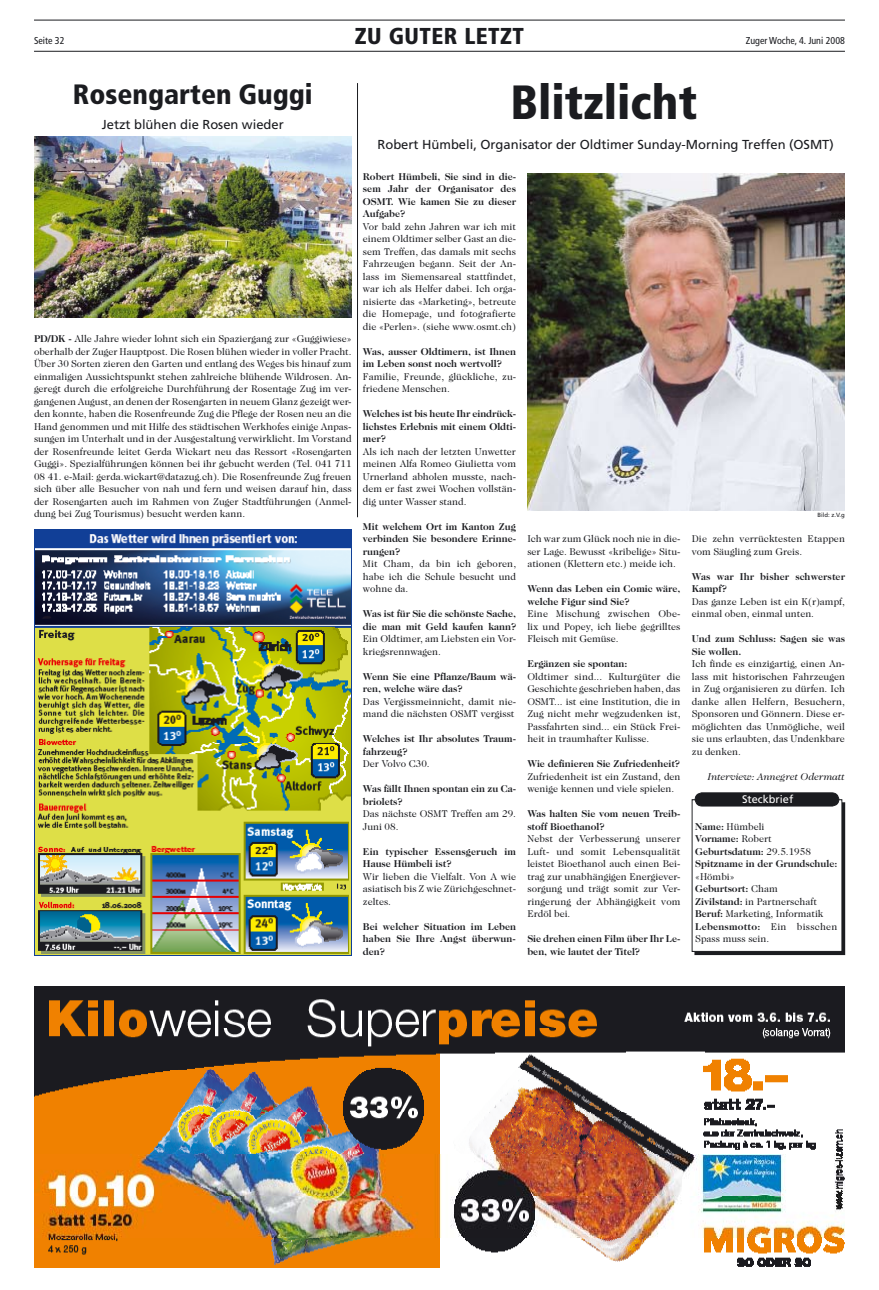
<style>
.page{position:relative;width:879px;height:1290px;background:#fff}
.page>*{position:absolute;margin:0;border:0;box-sizing:border-box;transform-origin:0 0}
.t1{font:900 condensed 48px "Frutiger LT Std";color:#1b1c20}
.t2{font:900 condensed 28px "Frutiger LT Std";color:#1b1c20}
.t3{font:900 condensed 23px "Frutiger LT Std";letter-spacing:.02em;color:#1b1c20}
.t4{font:13px "Frutiger LT Std";color:#1b1c20}
.t5{font:11px "Frutiger LT Std";color:#fff}
.t6{font:10px/12.5px "Caslon 224 Std";color:#1b1c20;text-align:justify}
.t7{font:700 10px/12.5px "Caslon 224 Std";color:#1b1c20}
.t8{font:condensed 10px "Frutiger LT Std";color:#1b1c20}
.t9{font:italic 10px "Caslon 224 Std";color:#1b1c20}
.t10{font:6px "Frutiger LT Std";color:#1b1c20}
.s1{font-weight:700}
.s2{font-weight:400}
</style>
<div class="page">
<hr style="left:34px;top:20px;width:811px;height:1px;background:#1b1c20">
<hr style="left:34px;top:51px;width:811px;height:1px;background:#1b1c20">
<img style="left:527px;top:173px;width:318px;height:338px">
<div style="left:694px;top:802px;width:151px;height:153px;border:1px solid #1b1c20"></div>
<div style="left:692px;top:800px;width:150px;height:151px;background:#fff"></div>
<div style="left:692px;top:799px;width:150px;height:153px;border:1px solid #1b1c20"></div>
<svg style="left:694px;top:792px;width:146px;height:15px;background:#2d2d31"></svg>
<img style="left:34px;top:136px;width:317px;height:181px">
<hr style="left:357px;top:83px;width:1px;height:434px;background:#1b1c20">
<img style="left:34px;top:530px;width:317px;height:425px">
<img style="left:34px;top:987px;width:811px;height:280px">
<h3 class="t3" style="left:355px;top:22px;width:171px">zu guter letzt</h3>
<h1 class="t1" style="left:510px;top:73px;width:188px">Blitzlicht</h1>
<h3 class="t4" style="left:377px;top:137px;width:458px">Robert Hümbeli, Organisator der Oldtimer Sunday-Morning Treffen (OSMT)</h3>
<p class="t7" style="left:363px;top:170px;width:155px;text-align:justify">Robert Hümbeli, Sie sind in die&shy;sem Jahr der Organisator des OSMT. Wie kamen Sie zu dieser Aufgabe?</p>
<p class="t6" style="left:363px;top:220px;width:155px">Vor bald zehn Jahren war ich mit einem Oldtimer selber Gast an die&shy;sem Treffen, das damals mit sechs Fahrzeugen begann. Seit der An&shy;lass im Siemensareal stattfindet, war ich als Helfer dabei. Ich orga&shy;nisierte das «Marketing», betreute die Homepage, und fotografierte die «Perlen». (siehe www.osmt.ch)</p>
<p class="t7" style="left:363px;top:345px;width:155px">Was, ausser Oldtimern, ist Ihnen im Leben sonst noch wertvoll?</p>
<p class="t6" style="left:363px;top:370px;width:155px">Familie, Freunde, glückliche, zu&shy;friedene Menschen.</p>
<p class="t7" style="left:363px;top:407px;width:155px;text-align:justify">Welches ist bis heute Ihr eindrück&shy;lichstes Erlebnis mit einem Oldti&shy;mer?</p>
<p class="t6" style="left:363px;top:445px;width:155px">Als ich nach der letzten Unwetter meinen Alfa Romeo Giulietta vom Urnerland abholen musste, nach&shy;dem er fast zwei Wochen vollstän&shy;dig unter Wasser stand.</p>
<p class="t7" style="left:363px;top:520px;width:155px;text-align:justify">Mit welchem Ort im Kanton Zug verbinden Sie besondere Erinne&shy;rungen?</p>
<p class="t6" style="left:363px;top:557px;width:155px">Mit Cham, da bin ich geboren, habe ich die Schule besucht und wohne da.</p>
<p class="t7" style="left:363px;top:607px;width:155px">Was ist für Sie die schönste Sache, die man mit Geld kaufen kann?</p>
<p class="t6" style="left:363px;top:632px;width:155px">Ein Oldtimer, am Liebsten ein Vor&shy;kriegsrennwagen.</p>
<p class="t7" style="left:363px;top:670px;width:155px">Wenn Sie eine Pflanze/Baum wä&shy;ren, welche wäre das?</p>
<p class="t6" style="left:363px;top:695px;width:155px">Das Vergissmeinnicht, damit nie&shy;mand die nächsten OSMT vergisst</p>
<p class="t7" style="left:363px;top:732px;width:155px">Welches ist Ihr absolutes Traum&shy;fahrzeug?</p>
<p class="t6" style="left:363px;top:757px;width:68px">Der Volvo C30.</p>
<p class="t7" style="left:363px;top:782px;width:155px">Was fällt Ihnen spontan ein zu Ca&shy;briolets?</p>
<p class="t6" style="left:363px;top:807px;width:155px">Das nächste OSMT Treffen am 29.<br>Juni 08.</p>
<p class="t7" style="left:363px;top:845px;width:154px">Ein typischer Essensgeruch im<br>Hause Hümbeli ist?</p>
<p class="t6" style="left:363px;top:870px;width:155px">Wir lieben die Vielfalt. Von A wie asiatisch bis Z wie Zürichgeschnet&shy;zeltes.</p>
<p class="t7" style="left:363px;top:920px;width:155px;text-align:justify">Bei welcher Situation im Leben haben Sie Ihre Angst überwun&shy;den?</p>
<p class="t8" style="left:34px;top:34px;width:32px">Seite 32</p>
<p class="t8" style="left:746px;top:34px;width:101px">Zuger Woche, 4. Juni 2008</p>
<h2 class="t2" style="left:73px;top:77px;width:241px">Rosengarten Guggi</h2>
<h3 class="t4" style="left:102px;top:116px;width:184px">Jetzt blühen die Rosen wieder</h3>
<p class="t6" style="left:34px;top:332px;width:319px"><span class="s1">PD/DK -</span> Alle Jahre wieder lohnt sich ein Spaziergang zur «Guggiwiese» oberhalb der Zuger Hauptpost. Die Rosen blühen wieder in voller Pracht.<br>Über 30 Sorten zieren den Garten und entlang des Weges bis hinauf zum einmaligen Aussichtspunkt stehen zahlreiche blühende Wildrosen. An&shy;geregt durch die erfolgreiche Durchführung der Rosentage Zug im ver&shy;gangenen August, an denen der Rosengarten in neuem Glanz gezeigt wer&shy;den konnte, haben die Rosenfreunde Zug die Pflege der Rosen neu an die Hand genommen und mit Hilfe des städtischen Werkhofes einige Anpas&shy;sungen im Unterhalt und in der Ausgestaltung verwirklicht. Im Vorstand der Rosenfreunde leitet Gerda Wickart neu das Ressort «Rosengarten Guggi». Spezialführungen können bei ihr gebucht werden (Tel. 041 711<br>08 41. e-Mail: gerda.wickart@datazug.ch). Die Rosenfreunde Zug freuen sich über alle Besucher von nah und fern und weisen darauf hin, dass der Rosengarten auch im Rahmen von Zuger Stadtführungen (Anmel&shy;dung bei Zug Tourismus) besucht werden kann.</p>
<p class="t10" style="left:817px;top:512px;width:29px">Bild: z.V.g</p>
<p class="t6" style="left:527px;top:532px;width:155px">Ich war zum Glück noch nie in die&shy;ser Lage. Bewusst «kribelige» Situ&shy;ationen (Klettern etc.) meide ich.</p>
<p class="t7" style="left:527px;top:582px;width:155px">Wenn das Leben ein Comic wäre, welche Figur sind Sie?</p>
<p class="t6" style="left:527px;top:607px;width:155px">Eine Mischung zwischen Obe&shy;lix und Popey, ich liebe gegrilltes Fleisch mit Gemüse.</p>
<p class="t7" style="left:527px;top:657px;width:102px">Ergänzen sie spontan:</p>
<p class="t6" style="left:527px;top:670px;width:155px">Oldtimer sind... Kulturgüter die Geschichte geschrieben haben, das OSMT... ist eine Institution, die in Zug nicht mehr wegzudenken ist, Passfahrten sind... ein Stück Frei&shy;heit in traumhafter Kulisse.</p>
<p class="t7" style="left:527px;top:757px;width:154px">Wie definieren Sie Zufriedenheit?</p>
<p class="t6" style="left:527px;top:770px;width:155px">Zufriedenheit ist ein Zustand, den wenige kennen und viele spielen.</p>
<p class="t7" style="left:527px;top:807px;width:155px">Was halten Sie vom neuen Treib&shy;stoff Bioethanol?</p>
<p class="t6" style="left:527px;top:832px;width:155px">Nebst der Verbesserung unserer Luft- und somit Lebensqualität leistet Bioethanol auch einen Bei&shy;trag zur unabhängigen Energiever&shy;sorgung und trägt somit zur Ver&shy;ringerung der Abhängigkeit vom Erdöl bei.</p>
<p class="t7" style="left:527px;top:932px;width:155px">Sie drehen einen Film über Ihr Le&shy;ben, wie lautet der Titel?</p>
<p class="t6" style="left:692px;top:532px;width:155px">Die zehn verrücktesten Etappen vom Säugling zum Greis.</p>
<p class="t7" style="left:692px;top:570px;width:155px">Was war Ihr bisher schwerster<br>Kampf?</p>
<p class="t6" style="left:692px;top:595px;width:155px">Das ganze Leben ist ein K(r)ampf, einmal oben, einmal unten.</p>
<p class="t7" style="left:692px;top:632px;width:155px">Und zum Schluss: Sagen sie was<br>Sie wollen.</p>
<p class="t6" style="left:692px;top:657px;width:155px">Ich finde es einzigartig, einen An&shy;lass mit historischen Fahrzeugen in Zug organisieren zu dürfen. Ich danke allen Helfern, Besuchern, Sponsoren und Gönnern. Diese er&shy;möglichten das Unmögliche, weil sie uns erlaubten, das Undenkbare zu denken.</p>
<p class="t5" style="left:742px;top:793px;width:53px">Steckbrief</p>
<p class="t7" style="left:695px;top:820px;width:144px">Name: <span class="s2">Hümbeli<br></span>Vorname: <span class="s2">Robert<br></span>Geburtsdatum: <span class="s2">29.5.1958<br></span>Spitzname in der Grundschule:</p>
<p class="t6" style="left:695px;top:870px;width:144px;text-align:left">«Hömbi»<br><span class="s1">Geburtsort:</span> Cham<br><span class="s1">Zivilstand:</span> in Partnerschaft<br><span class="s1">Beruf:</span> Marketing, Informatik<br><span class="s1">Lebensmotto:</span> Ein bisschen<br>Spass muss sein.</p>
<p class="t9" style="left:708px;top:771px;width:138px">Interview: Annegret Odermatt</p>
</div>
